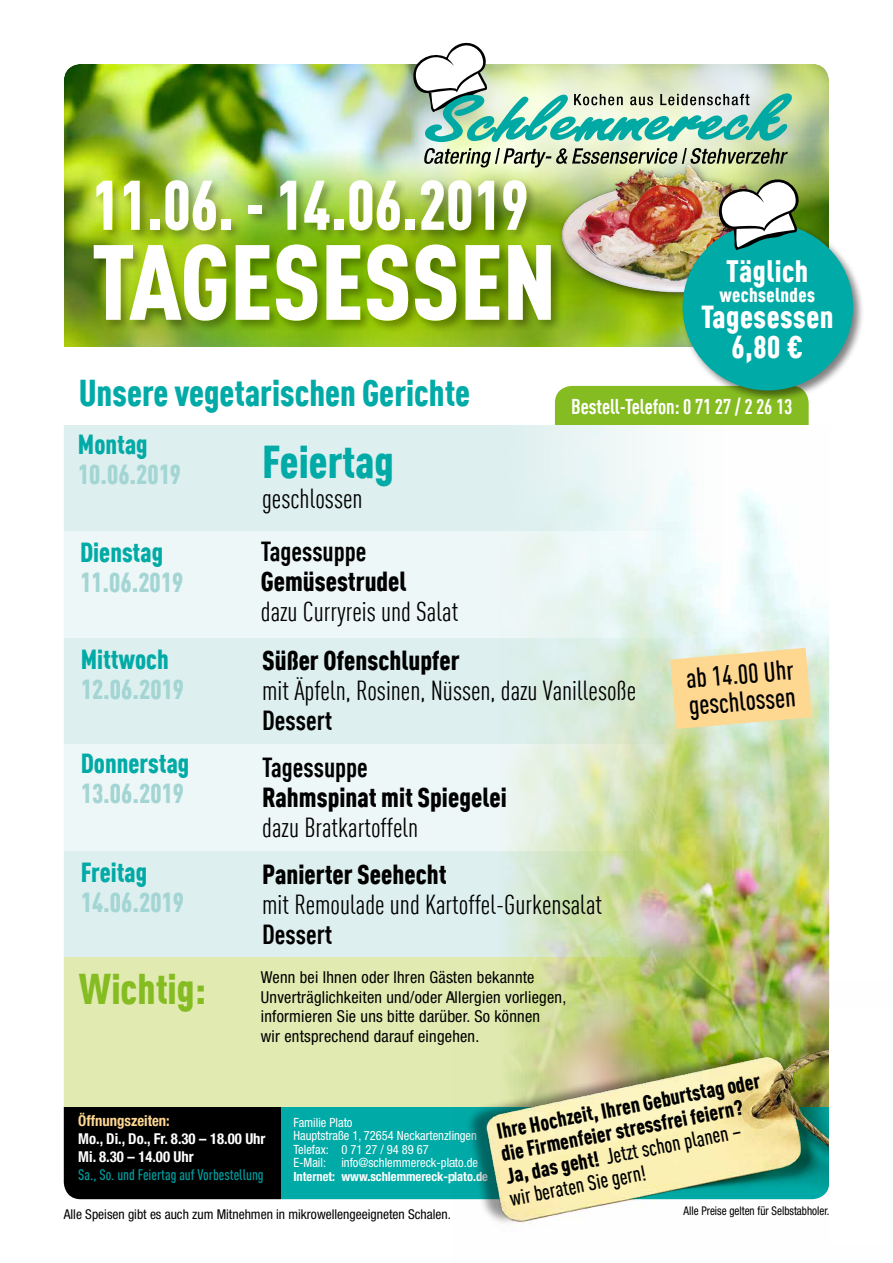
<style>
.page{position:relative;width:893px;height:1263px;background:#fff}
.page>*{position:absolute;margin:0;border:0;box-sizing:border-box;transform-origin:0 0}
.t1{font:900 105px "MPDIN Pro Cond";color:#fff}
.t2{font:900 69px "MPDIN Pro Cond";color:#fff;scale:.94 1}
.t3{font:900 45px "MPDIN Pro Cond";color:#00aaa6}
.t4{font:900 42px "MPDIN Pro Cond";color:#85bc21}
.t5{font:900 36.6px "MPDIN Pro Cond";color:#00aaa6}
.t6{font:900 31.05px/29.8px "MPDIN Pro Cond";letter-spacing:.015em;color:#fff;text-align:center}
.t7{font:900 30.3px "MPDIN Pro Cond";letter-spacing:.015em;color:#fff}
.t8{font:27px "MPDIN Pro Cond";color:#000}
.t9{font:900 27px "MPDIN Pro Cond";color:#000}
.t10{font:900 27px "MPDIN Pro Cond";color:#a2d5d3}
.t11{font:900 27px "MPDIN Pro Cond";color:#00aaa6}
.t12{font:700 27px "MPDIN Pro Cond";color:#000}
.t13{font:500 27px/27px "MPDIN Pro Cond";color:#000}
.t14{font:900 21.3px/22.8px "MPDIN Pro Cond";color:#000}
.t15{font:700 21px "MPDIN Pro Cond";letter-spacing:-.005em;color:#fff}
.t16{font:900 19.8px "MPDIN Pro Cond";letter-spacing:.015em;color:#fff}
.t17{font:condensed 16.5px/19.5px "Helvetica Neue LT Std";letter-spacing:.015em;color:#000}
.t18{font:700 condensed 15px/18px "Helvetica Neue LT Std";color:#fff}
.t19{font:500 15px "MPDIN Pro Cond";color:#009c9f}
.t20{font:700 condensed 15px "Helvetica Neue LT Std";color:#fed791}
.t21{font:condensed 13.5px "Helvetica Neue LT Std";color:#000}
.t22{font:condensed 12.75px/13.5px "Helvetica Neue LT Std";color:#fff}
.t23{font:700 condensed 12.75px "Helvetica Neue LT Std";color:#fff}
.t24{font:condensed 12px "Helvetica Neue LT Std";color:#000;scale:.93 1}
.s1{font-weight:500}
</style>
<div class="page">
<img style="left:63px;top:64px;width:767px;height:1136px">
<img style="left:452px;top:980px;width:378px;height:220px">
<div style="left:464px;top:1038px;width:422px;height:188px;background:#000;opacity:.4"></div>
<div style="left:829px;top:1009px;width:64px;height:236px;background:#fff"></div>
<svg style="left:407px;top:42px;width:385px;height:100px"></svg>
<div style="left:91px;top:178px;width:472px;height:155px;background:#000;opacity:.3"></div>
<img style="left:538px;top:132px;width:265px;height:188px">
<div style="left:680px;top:221px;width:185px;height:181px;background:#000;opacity:.5"></div>
<div style="left:683px;top:223px;width:170px;height:167px;background:#00aaa6;border-radius:50%"></div>
<img style="left:424px;top:148px;width:382px;height:104px">
<svg style="left:670px;top:648px;width:142px;height:81px;background:#f7da9c"></svg>
<h2 class="t2" style="left:92px;top:156px;width:466px">11.06. - 14.06.2019</h2>
<h1 class="t1" style="left:92px;top:207px;width:466px">TAGESESSEN</h1>
<h3 class="t5" style="left:79px;top:367px;width:393px">Unsere vegetarischen Gerichte</h3>
<h3 class="t11" style="left:78px;top:425px;width:71px">Montag</h3>
<h3 class="t10" style="left:78px;top:455px;width:105px">10.06.2019</h3>
<h3 class="t11" style="left:80px;top:533px;width:85px">Dienstag</h3>
<h3 class="t10" style="left:80px;top:563px;width:105px">11.06.2019</h3>
<h3 class="t3" style="left:262px;top:429px;width:133px">Feiertag</h3>
<h3 class="t8" style="left:262px;top:481px;width:102px">geschlossen</h3>
<h3 class="t12" style="left:261px;top:532px;width:107px">Tagessuppe</h3>
<h3 class="t9" style="left:261px;top:562px;width:147px">Gemüsestrudel</h3>
<h3 class="t8" style="left:261px;top:594px;width:199px">dazu Curryreis und Salat</h3>
<h3 class="t7" style="left:726px;top:249px;width:84px">Täglich</h3>
<p class="t16" style="left:720px;top:281px;width:97px">wechselndes</p>
<h3 class="t6" style="left:701px;top:300px;width:134px">Tagesessen<br>6,80 €</h3>
<p class="t15" style="left:571px;top:391px;width:223px">Bestell-Telefon: 0 71 27 / 2 26 13</p>
<h3 class="t11" style="left:81px;top:640px;width:89px">Mittwoch</h3>
<h3 class="t10" style="left:81px;top:670px;width:105px">12.06.2019</h3>
<h3 class="t11" style="left:81px;top:744px;width:110px">Donnerstag</h3>
<h3 class="t10" style="left:81px;top:774px;width:105px">13.06.2019</h3>
<h3 class="t11" style="left:81px;top:853px;width:68px">Freitag</h3>
<h3 class="t10" style="left:81px;top:883px;width:105px">14.06.2019</h3>
<h3 class="t9" style="left:262px;top:641px;width:199px">Süßer Ofenschlupfer</h3>
<h3 class="t8" style="left:262px;top:673px;width:375px">mit Äpfeln, Rosinen, Nüssen, dazu Vanillesoße</h3>
<h3 class="t12" style="left:262px;top:701px;width:72px">Dessert</h3>
<h3 class="t12" style="left:262px;top:748px;width:107px">Tagessuppe</h3>
<h3 class="t9" style="left:262px;top:777px;width:246px">Rahmspinat mit Spiegelei</h3>
<h3 class="t8" style="left:262px;top:810px;width:158px">dazu Bratkartoffeln</h3>
<h3 class="t9" style="left:262px;top:855px;width:186px">Panierter Seehecht</h3>
<h3 class="t8" style="left:262px;top:887px;width:341px">mit Remoulade und Kartoffel-Gurkensalat</h3>
<h3 class="t12" style="left:262px;top:915px;width:72px">Dessert</h3>
<h3 class="t13" style="left:685px;top:664px;width:109px;rotate:-5deg">ab 14.00 Uhr geschlossen</h3>
<h3 class="t4" style="left:79px;top:959px;width:129px">Wichtig:</h3>
<p class="t17" style="left:261px;top:967px;width:307px">Wenn bei Ihnen oder Ihren Gästen bekannte Unverträglichkeiten und/oder Allergien vorliegen, informieren Sie uns bitte darüber. So können<br>wir entsprechend darauf eingehen.</p>
<p class="t14" style="left:495px;top:1119px;width:269px;rotate:-11deg">Ihre Hochzeit, Ihren Geburtstag oder die Firmenfeier stressfrei feiern?<br>Ja, das geht! <span class="s1">Jetzt schon planen –<br>wir beraten Sie gern!</span></p>
<p class="t20" style="left:78px;top:1112px;width:93px">Öffnungszeiten:</p>
<p class="t18" style="left:78px;top:1130px;width:189px">Mo., Di., Do., Fr. 8.30 – 18.00 Uhr<br>Mi. 8.30 – 14.00 Uhr</p>
<p class="t19" style="left:78px;top:1165px;width:187px">Sa., So. und Feiertag auf Vorbestellung</p>
<p class="t22" style="left:293px;top:1115px;width:186px">Familie Plato<br>Hauptstraße 1, 72654 Neckartenzlingen<br>Telefax: 0 71 27 / 94 89 67<br>E-Mail: info@schlemmereck-plato.de</p>
<p class="t23" style="left:293px;top:1168px;width:196px">Internet: www.schlemmereck-plato.de</p>
<p class="t24" style="left:684px;top:1204px;width:159px">Alle Preise gelten für Selbstabholer.</p>
<p class="t21" style="left:64px;top:1206px;width:389px">Alle Speisen gibt es auch zum Mitnehmen in mikrowellengeeigneten Schalen.</p>
</div>
